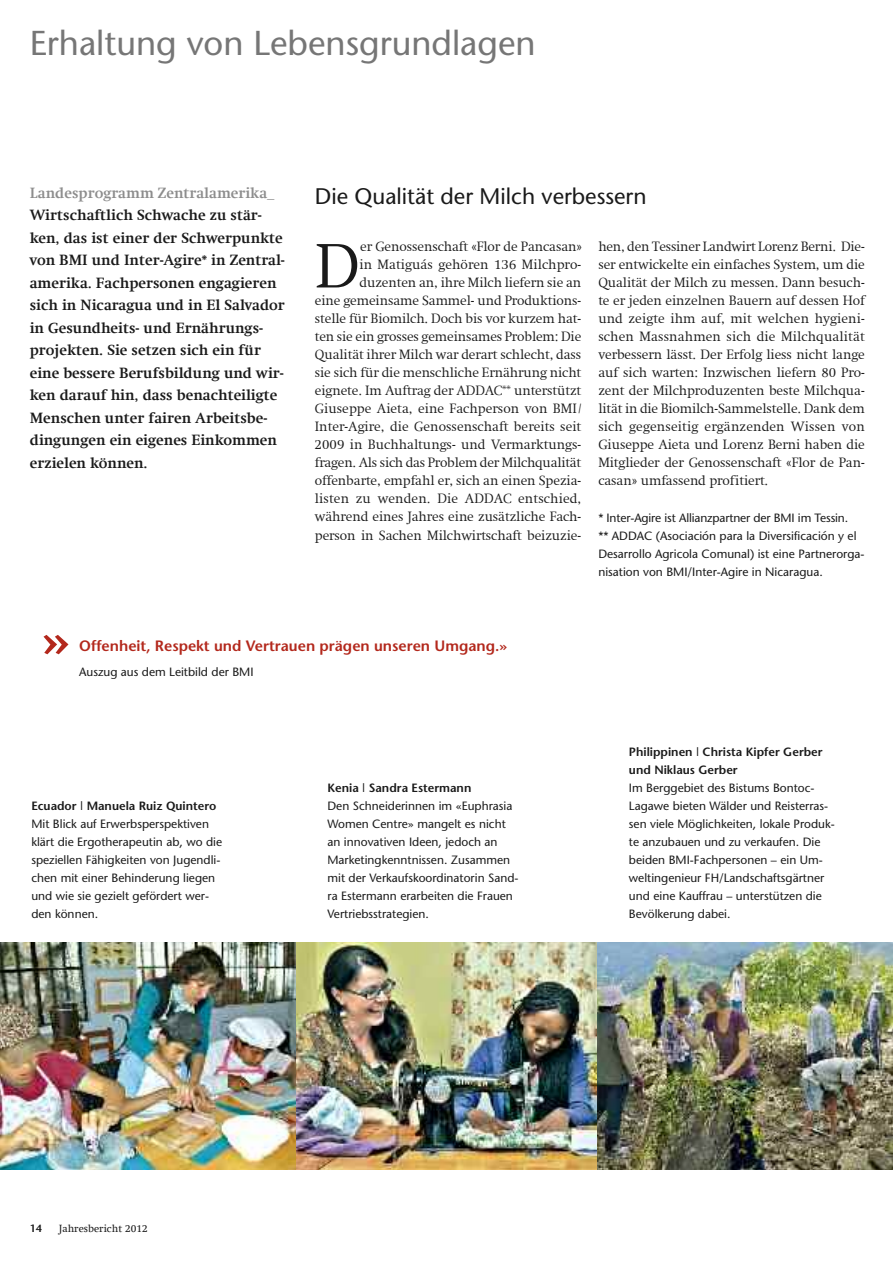
<style>
.page{position:relative;width:893px;height:1263px;background:#fff}
.page>*{position:absolute;margin:0;border:0;box-sizing:border-box;transform-origin:0 0}
.t1{font:300 63.75px "Swift Com";color:#1a1a1a}
.t2{font:600 53.85px "Stone Sans";color:#b3281c}
.t3{font:34.5px "Stone Sans";color:#767676}
.t4{font:22.5px "Stone Sans";color:#1a1a1a}
.t5{font:700 15px/22.5px "Swift Com";color:#1a1a1a}
.t6{font:600 15px "Stone Sans";color:#b3281c}
.t7{font:700 15px "Swift Com";color:#8d8d8d}
.t8{font:300 13.65px/18px "Swift Com";letter-spacing:-.005em;color:#1a1a1a;text-align:right}
.t9{font:12px/18px "Stone Sans";color:#1a1a1a}
.t10{font:600 12px/18px "Stone Sans";color:#1a1a1a}
.t11{font:10.5px "Swift Com";color:#1a1a1a}
.t12{font:600 10.5px "Stone Sans";color:#1a1a1a}
</style>
<div class="page">
<img style="left:0;top:942px;width:893px;height:228px">
<h3 class="t3" style="left:30px;top:30px;width:507px">Erhaltung von Lebensgrundlagen</h3>
<p class="t7" style="left:30px;top:184px;width:246px">Landesprogramm Zentralamerika_</p>
<p class="t5" style="left:30px;top:204px;width:257px">Wirtschaftlich Schwache zu stär&shy;ken, das ist einer der Schwerpunkte von BMI und Inter-Agire* in Zentral&shy;amerika. Fachpersonen engagieren sich in Nicaragua und in El Salvador in Gesundheits- und Ernährungs&shy;projekten. Sie setzen sich ein für eine bessere Berufsbildung und wir&shy;ken darauf hin, dass benachteiligte Menschen unter fairen Arbeitsbe&shy;dingungen ein eigenes Einkommen erzielen können.</p>
<h3 class="t4" style="left:315px;top:187px;width:333px">Die Qualität der Milch verbessern</h3>
<p class="t8" style="left:315px;top:238px;width:269px">er Genossenschaft «Flor de Pancasan»<br>in Matiguás gehören 136 Milchpro&shy;duzenten an, ihre Milch liefern sie an<br>eine gemeinsame Sammel- und Produktions&shy;stelle für Biomilch. Doch bis vor kurzem hat&shy;ten sie ein grosses gemeinsames Problem: Die Qualität ihrer Milch war derart schlecht, dass sie sich für die menschliche Ernährung nicht eignete. Im Auftrag der ADDAC** unterstützt Giuseppe Aieta, eine Fachperson von BMI/ Inter-Agire, die Genossenschaft bereits seit 2009 in Buchhaltungs- und Vermarktungs&shy;fragen. Als sich das Problem der Milchqualität offenbarte, empfahl er, sich an einen Spezia&shy;listen zu wenden. Die ADDAC entschied, während eines Jahres eine zusätzliche Fach&shy;person in Sachen Milchwirtschaft beizuzie-</p>
<p class="t8" style="left:598px;top:238px;width:268px;text-align:justify">hen, den Tessiner Landwirt Lorenz Berni. Die&shy;ser entwickelte ein einfaches System, um die Qualität der Milch zu messen. Dann besuch&shy;te er jeden einzelnen Bauern auf dessen Hof und zeigte ihm auf, mit welchen hygieni&shy;schen Massnahmen sich die Milchqualität verbessern lässt. Der Erfolg liess nicht lange auf sich warten: Inzwischen liefern 80 Pro&shy;zent der Milchproduzenten beste Milchqua&shy;lität in die Biomilch-Sammelstelle. Dank dem sich gegenseitig ergänzenden Wissen von Giuseppe Aieta und Lorenz Berni haben die Mitglieder der Genossenschaft «Flor de Pan&shy;casan» umfassend profitiert.</p>
<h1 class="t1" style="left:315px;top:229px;width:46px">D</h1>
<p class="t9" style="left:598px;top:510px;width:268px">* Inter-Agire ist Allianzpartner der BMI im Tessin.<br>** ADDAC (Asociación para la Diversificación y el Desarrollo Agricola Comunal) ist eine Partnerorga&shy;nisation von BMI/Inter-Agire in Nicaragua.</p>
<h2 class="t2" style="left:42px;top:618px;width:28px">»</h2>
<p class="t6" style="left:79px;top:640px;width:429px">Offenheit, Respekt und Vertrauen prägen unseren Umgang.»</p>
<p class="t9" style="left:79px;top:664px;width:176px">Auszug aus dem Leitbild der BMI</p>
<p class="t10" style="left:31px;top:798px;width:187px">Ecuador | Manuela Ruiz Quintero</p>
<p class="t9" style="left:31px;top:816px;width:192px">Mit Blick auf Erwerbsperspektiven klärt die Ergotherapeutin ab, wo die speziellen Fähigkeiten von Jugendli&shy;chen mit einer Behinderung liegen und wie sie gezielt gefördert wer&shy;den können.</p>
<p class="t10" style="left:327px;top:780px;width:145px">Kenia | Sandra Estermann</p>
<p class="t9" style="left:327px;top:798px;width:193px">Den Schneiderinnen im «Euphrasia<br>Women Centre» mangelt es nicht an innovativen Ideen, jedoch an<br>Marketingkenntnissen. Zusammen mit der Verkaufskoordinatorin Sand&shy;ra Estermann erarbeiten die Frauen<br>Vertriebsstrategien.</p>
<p class="t10" style="left:629px;top:744px;width:195px">Philippinen | Christa Kipfer Gerber und Niklaus Gerber</p>
<p class="t9" style="left:629px;top:780px;width:207px">Im Berggebiet des Bistums Bontoc-Lagawe bieten Wälder und Reisterras&shy;sen viele Möglichkeiten, lokale Produk&shy;te anzubauen und zu verkaufen. Die beiden BMI-Fachpersonen – ein Um&shy;weltingenieur FH/Landschaftsgärtner und eine Kauffrau – unterstützen die Bevölkerung dabei.</p>
<p class="t12" style="left:30px;top:1224px;width:14px">14</p>
<p class="t11" style="left:59px;top:1222px;width:91px">Jahresbericht 2012</p>
</div>
